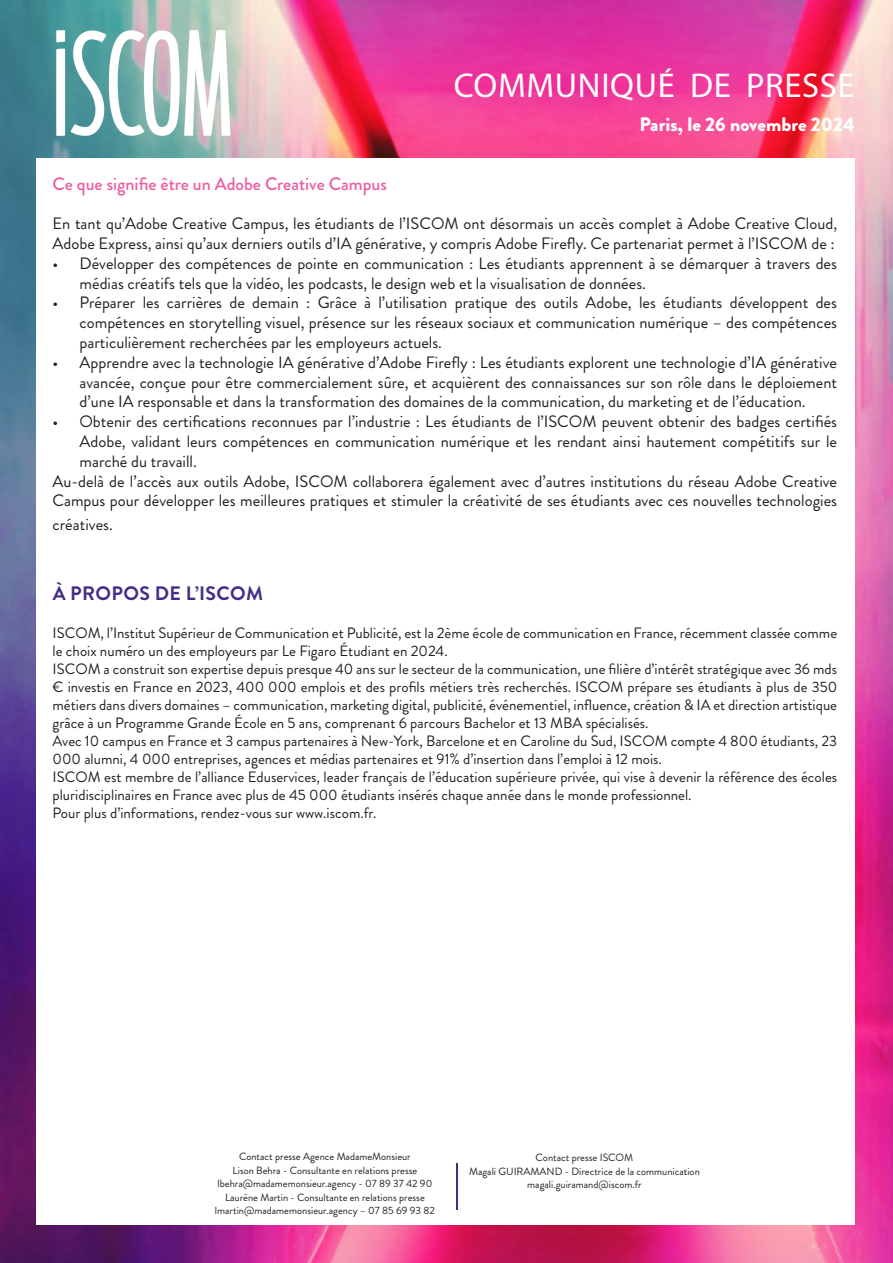
<style>
.page{position:relative;width:893px;height:1263px;background:#fff}
.page>*{position:absolute;margin:0;border:0;box-sizing:border-box;transform-origin:0 0}
.t1{font:34.5px "Myriad Pro";letter-spacing:.02em;color:#fff}
.t2{font:900 19.5px "Brandon Grotesque";color:#fff}
.t3{font:700 19.5px "Brandon Grotesque";letter-spacing:.02em;color:#452d86}
.t4{font:500 18px "Brandon Grotesque";color:#ed5da3}
.t5{font:16.5px/19.8px "Brandon Grotesque";color:#231f20}
.t6{font:15px/18px "Brandon Grotesque";color:#231f20}
.t7{font:10.5px/13.5px "Brandon Grotesque";color:#231f20;text-align:center}
</style>
<div class="page">
<img style="left:0;top:0;width:893px;height:1263px">
<div style="left:36px;top:158px;width:819px;height:1067px;background:#fff"></div>
<img style="left:46px;top:21px;width:195px;height:121px">
<hr style="left:456px;top:1163px;width:2px;height:47px;background:#452d86">
<p class="t1" style="left:454px;top:64px;width:402px">COMMUNIQUÉ DE PRESSE</p>
<p class="t2" style="left:639px;top:111px;width:217px">Paris, le 26 novembre 2024</p>
<p class="t4" style="left:53px;top:171px;width:336px">Ce que signifie être un Adobe Creative Campus</p>
<p class="t5" style="left:53px;top:214px;width:786px">En tant qu’Adobe Creative Campus, les étudiants de l’ISCOM ont désormais un accès complet à Adobe Creative Cloud,<br>Adobe Express, ainsi qu’aux derniers outils d’IA générative, y compris Adobe Firefly. Ce partenariat permet à l’ISCOM de :</p>
<p class="t5" style="left:80px;top:253px;width:759px;text-indent:-27px">• Développer des compétences de pointe en communication : Les étudiants apprennent à se démarquer à travers des médias créatifs tels que la vidéo, les podcasts, le design web et la visualisation de données.</p>
<p class="t5" style="left:80px;top:293px;width:759px;text-align:justify;text-indent:-27px">• Préparer les carrières de demain : Grâce à l’utilisation pratique des outils Adobe, les étudiants développent des compétences en storytelling visuel, présence sur les réseaux sociaux et communication numérique – des compétences particulièrement recherchées par les employeurs actuels.</p>
<p class="t5" style="left:80px;top:352px;width:759px;text-align:justify;text-indent:-27px">• Apprendre avec la technologie IA générative d’Adobe Firefly : Les étudiants explorent une technologie d’IA générative avancée, conçue pour être commercialement sûre, et acquièrent des connaissances sur son rôle dans le déploiement d’une IA responsable et dans la transformation des domaines de la communication, du marketing et de l’éducation.</p>
<p class="t5" style="left:80px;top:412px;width:759px;text-align:justify;text-indent:-27px">• Obtenir des certifications reconnues par l’industrie : Les étudiants de l’ISCOM peuvent obtenir des badges certifiés Adobe, validant leurs compétences en communication numérique et les rendant ainsi hautement compétitifs sur le marché du travaill.</p>
<p class="t5" style="left:53px;top:471px;width:786px">Au-delà de l’accès aux outils Adobe, ISCOM collaborera également avec d’autres institutions du réseau Adobe Creative<br>Campus pour développer les meilleures pratiques et stimuler la créativité de ses étudiants avec ces nouvelles technologies</p>
<p class="t5" style="left:53px;top:514px;width:62px">créatives.</p>
<p class="t3" style="left:53px;top:580px;width:212px">À PROPOS DE L’ISCOM</p>
<p class="t6" style="left:53px;top:624px;width:786px">ISCOM, l’Institut Supérieur de Communication et Publicité, est la 2ème école de communication en France, récemment classée comme le choix numéro un des employeurs par Le Figaro Étudiant en 2024.</p>
<p class="t6" style="left:53px;top:660px;width:786px;text-align:justify">ISCOM a construit son expertise depuis presque 40 ans sur le secteur de la communication, une filière d’intérêt stratégique avec 36 mds € investis en France en 2023, 400 000 emplois et des profils métiers très recherchés. ISCOM prépare ses étudiants à plus de 350 métiers dans divers domaines – communication, marketing digital, publicité, événementiel, influence, création &amp; IA et direction artistique grâce à un Programme Grande École en 5 ans, comprenant 6 parcours Bachelor et 13 MBA spécialisés.</p>
<p class="t6" style="left:53px;top:732px;width:786px">Avec 10 campus en France et 3 campus partenaires à New-York, Barcelone et en Caroline du Sud, ISCOM compte 4 800 étudiants, 23<br>000 alumni, 4 000 entreprises, agences et médias partenaires et 91% d’insertion dans l’emploi à 12 mois.</p>
<p class="t6" style="left:53px;top:768px;width:786px">ISCOM est membre de l’alliance Eduservices, leader français de l’éducation supérieure privée, qui vise à devenir la référence des écoles pluridisciplinaires en France avec plus de 45 000 étudiants insérés chaque année dans le monde professionnel.</p>
<p class="t6" style="left:53px;top:804px;width:326px">Pour plus d’informations, rendez-vous sur www.iscom.fr.</p>
<p class="t7" style="left:218px;top:1150px;width:216px">Contact presse Agence MadameMonsieur<br>Lison Behra - Consultante en relations presse lbehra@madamemonsieur.agency - 07 89 37 42 90</p>
<p class="t7" style="left:225px;top:1190px;width:201px">Laurène Martin - Consultante en relations presse</p>
<p class="t7" style="left:215px;top:1204px;width:221px">lmartin@madamemonsieur.agency – 07 85 69 93 82</p>
<p class="t7" style="left:536px;top:1151px;width:99px">Contact presse ISCOM</p>
<p class="t7" style="left:469px;top:1165px;width:232px">Magali GUIRAMAND - Directrice de la communication magali.guiramand@iscom.fr</p>
</div>
